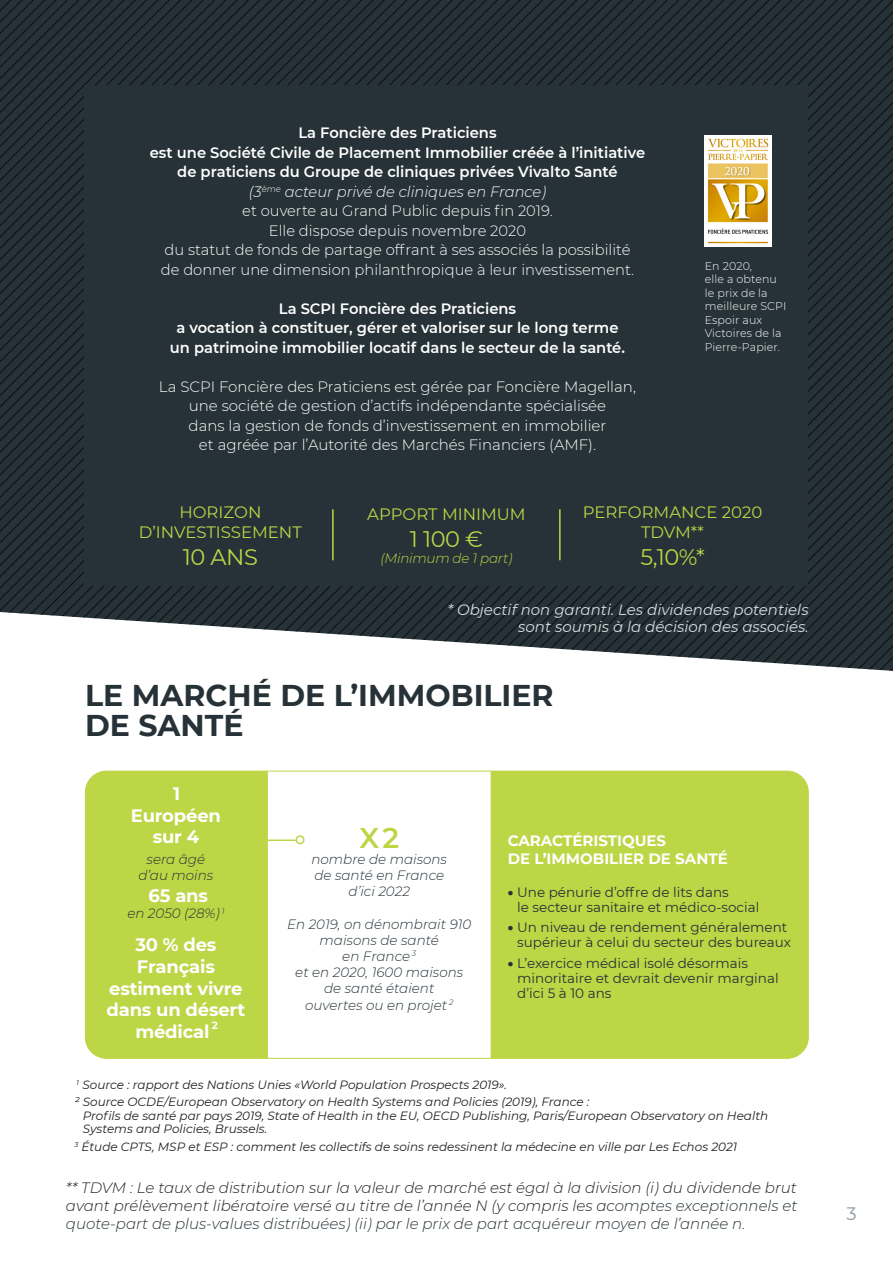
<style>
.page{position:relative;width:893px;height:1263px;background:#fff}
.page>*{position:absolute;margin:0;border:0;box-sizing:border-box;transform-origin:0 0}
.t1{font:700 30px/30px "Montserrat";color:#263237}
.t2{font:600 28.5px "Montserrat";color:#bcd646}
.t3{font:22.5px "Montserrat";letter-spacing:-.02em;color:#bcd646}
.t4{font:700 18px/21.6px "Montserrat";letter-spacing:-.01em;color:#fff}
.t5{font:18px "Montserrat";color:#8b98a0}
.t6{font:16.5px/19.8px "Montserrat";color:#bcd646;text-align:center}
.t7{font:300 15px/19.5px "Montserrat";color:#fff;text-align:center}
.t8{font:600 15px/19.5px "Montserrat";color:#fff;text-align:center}
.t9{font:italic 300 15px/18px "Montserrat";color:#231f20;text-align:justify}
.t10{font:italic 15px/16.5px "Montserrat";color:#d5dee3;text-align:right}
.t11{font:700 15px/18px "Montserrat";color:#fff}
.t12{font:13.5px/15px "Montserrat";color:#263237}
.t13{font:italic 300 13.5px/16.2px "Montserrat";color:#263237;text-align:center}
.t14{font:italic 300 13.5px "Montserrat";letter-spacing:-.02em;color:#bcd646}
.t15{font:italic 12px/13.5px "Montserrat";color:#231f20}
.t16{font:300 11.25px/13.5px "Montserrat";letter-spacing:.01em;color:#fff}
.t17{font:700 10.5px "Montserrat";color:#fff}
.s1{font-weight:300;font-style:italic}
.s2{font-weight:300}
.s3{font-weight:900}
.s4{color:#263237}
</style>
<div class="page">
<svg style="left:0;top:0;width:107px;height:619px;background:#232e33"></svg>
<svg style="left:164px;top:0;width:729px;height:671px;background:#394347"></svg>
<div style="left:85px;top:85px;width:723px;height:500px;background:#263237"></div>
<img style="left:705px;top:135px;width:66px;height:112px">
<hr style="left:332px;top:509px;width:2px;height:51px;background:#bcd646">
<hr style="left:559px;top:509px;width:2px;height:51px;background:#bcd646">
<div style="left:85px;top:771px;width:183px;height:287px;background:#bcd646"></div>
<div style="left:491px;top:771px;width:317px;height:287px;background:#bcd646"></div>
<hr style="left:248px;top:839px;width:48px;height:2px;background:#bcd646">
<div style="left:296px;top:835px;width:9px;height:9px;border:2px solid #bcd646;border-radius:50%"></div>
<p class="t8" style="left:298px;top:122px;width:200px">La Foncière des Praticiens</p>
<p class="t8" style="left:150px;top:142px;width:497px">est une Société Civile de Placement Immobilier créée à l’initiative de praticiens du Groupe de cliniques privées Vivalto Santé<br><span class="s1">(3</span><sup>ème</sup> <span class="s1">acteur privé de cliniques en France)<br></span><span class="s2">et ouverte au Grand Public depuis fin 2019.</span></p>
<p class="t7" style="left:161px;top:220px;width:475px">Elle dispose depuis novembre 2020<br>du statut de fonds de partage offrant à ses associés la possibilité de donner une dimension philanthropique à leur investissement.</p>
<p class="t8" style="left:279px;top:298px;width:239px">La SCPI Foncière des Praticiens</p>
<p class="t8" style="left:176px;top:317px;width:444px">a vocation à constituer, gérer et valoriser sur le long terme</p>
<p class="t8" style="left:170px;top:337px;width:457px">un patrimoine immobilier locatif dans le secteur de la santé.</p>
<p class="t7" style="left:159px;top:376px;width:479px">La SCPI Foncière des Praticiens est gérée par Foncière Magellan, une société de gestion d’actifs indépendante spécialisée<br>dans la gestion de fonds d’investissement en immobilier<br>et agréée par l’Autorité des Marchés Financiers (AMF).</p>
<p class="t16" style="left:705px;top:259px;width:49px">En 2020,</p>
<p class="t16" style="left:705px;top:272px;width:83px">elle a obtenu le prix de la meilleure SCPI<br>Espoir aux<br>Victoires de la<br>Pierre-Papier.</p>
<p class="t6" style="left:139px;top:501px;width:164px">HORIZON<br>D’INVESTISSEMENT</p>
<p class="t3" style="left:183px;top:541px;width:76px">10 ANS</p>
<p class="t6" style="left:367px;top:503px;width:160px">APPORT MINIMUM</p>
<p class="t3" style="left:410px;top:523px;width:75px">1 100 €</p>
<p class="t14" style="left:380px;top:549px;width:134px">(Minimum de 1 part)</p>
<p class="t6" style="left:583px;top:501px;width:181px">PERFORMANCE 2020</p>
<p class="t6" style="left:641px;top:521px;width:64px">TDVM**</p>
<p class="t3" style="left:640px;top:541px;width:66px">5,10%*</p>
<p class="t10" style="left:447px;top:601px;width:363px">* Objectif non garanti. Les dividendes potentiels sont soumis à la décision des associés.</p>
<p class="t1" style="left:85px;top:679px;width:470px">LE MARCHÉ DE L’IMMOBILIER<br>DE SANTÉ</p>
<p class="t4" style="left:173px;top:782px;width:9px">1</p>
<p class="t4" style="left:131px;top:804px;width:92px">Européen</p>
<p class="t4" style="left:153px;top:825px;width:48px">sur 4</p>
<p class="t13" style="left:147px;top:851px;width:60px">sera âgé</p>
<p class="t13" style="left:138px;top:867px;width:76px">d’au moins</p>
<p class="t4" style="left:149px;top:884px;width:61px">65 ans</p>
<p class="t13" style="left:127px;top:905px;width:99px">en 2050 (28%) <sup>1</sup></p>
<p class="t4" style="left:135px;top:933px;width:82px">30 % des<br>Français</p>
<p class="t4" style="left:109px;top:976px;width:135px">estiment vivre</p>
<p class="t4" style="left:107px;top:998px;width:140px">dans un désert</p>
<p class="t4" style="left:135px;top:1020px;width:76px">médical</p>
<p class="t17" style="left:212px;top:1017px;width:8px">2</p>
<p class="t2" style="left:359px;top:817px;width:41px">X 2</p>
<p class="t13" style="left:311px;top:850px;width:137px">nombre de maisons</p>
<p class="t13" style="left:314px;top:866px;width:131px">de santé en France</p>
<p class="t13" style="left:349px;top:883px;width:63px">d’ici 2022</p>
<p class="t13" style="left:287px;top:915px;width:186px">En 2019, on dénombrait 910 maisons de santé<br>en France <sup>3</sup></p>
<p class="t13" style="left:295px;top:964px;width:169px">et en 2020, 1600 maisons</p>
<p class="t13" style="left:324px;top:980px;width:112px">de santé étaient</p>
<p class="t13" style="left:305px;top:996px;width:150px">ouvertes ou en projet <sup>2</sup></p>
<p class="t11" style="left:508px;top:831px;width:222px">CARACTÉRISTIQUES<br>DE L’IMMOBILIER DE SANTÉ</p>
<p class="t12" style="left:517px;top:884px;width:244px;text-indent:-10px"><span class="s3">•</span> Une pénurie d’offre de lits dans<br>le secteur sanitaire et médico-social</p>
<p class="t12" style="left:508px;top:919px;width:285px;text-align:right"><span class="s3">•</span> Un niveau de rendement généralement supérieur à celui du secteur des bureaux</p>
<p class="t12" style="left:517px;top:955px;width:263px;text-indent:-10px"><span class="s3">•</span> L’exercice médical isolé désormais minoritaire et devrait devenir marginal d’ici 5 à 10 ans</p>
<p class="t15" style="left:76px;top:1077px;width:432px"><sup>1</sup> Source : rapport des Nations Unies «World Population Prospects 2019».</p>
<p class="t15" style="left:83px;top:1095px;width:687px;text-indent:-8px">² Source OCDE/European Observatory on Health Systems and Policies (2019), France :<br>Profils de santé par pays 2019, State of Health in the EU, OECD Publishing, Paris/European Observatory on Health<br>Systems and Policies, Brussels.</p>
<p class="t15" style="left:75px;top:1140px;width:664px"><sup>3</sup> Étude CPTS, MSP et ESP : comment les collectifs de soins redessinent la médecine en ville par Les Echos 2021</p>
<p class="t9" style="left:66px;top:1178px;width:733px">** TDVM : Le taux de distribution sur la valeur de marché est égal à la division (i) du dividende brut avant prélèvement libératoire versé au titre de l’année N (y compris les ac<span class="s4">omptes exceptionnels et quote-part de plus-values distribuées) (ii) par le prix de part acquéreur moyen de l’année n.</span></p>
<h3 class="t5" style="left:846px;top:1201px;width:12px">3</h3>
</div>
